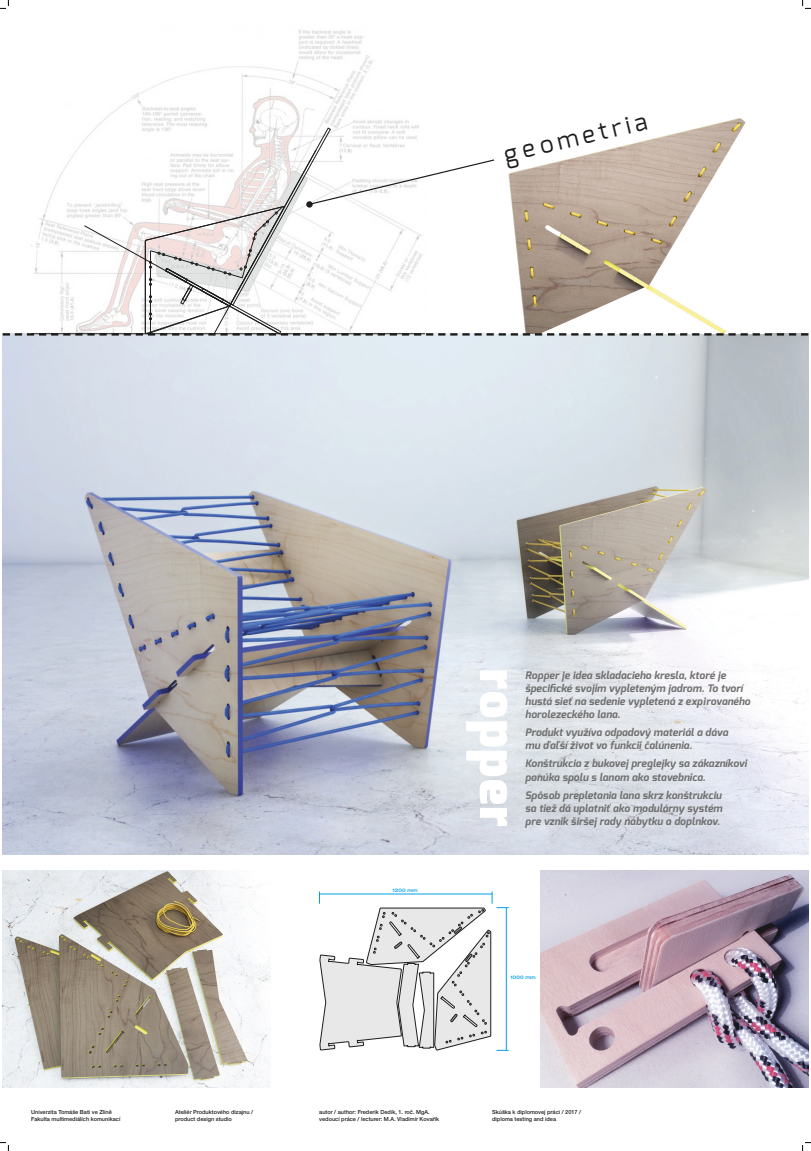
<style>
.page{position:relative;width:811px;height:1151px;background:#fff}
.page>*{position:absolute;margin:0;border:0;box-sizing:border-box;transform-origin:0 0}
.t1{font:24px "Exo";color:#1d1d1b}
.t2{font:italic 700 10.4px "Exo";letter-spacing:.01em;color:#70706f}
.t3{font:500 5.6px "Helvetica Neue LT Pro";color:#1d1d1b}
.t4{font:500 expanded 4.8px "Helvetica Neue LT Pro";color:#009fe3}
</style>
<div class="page">
<img style="left:3px;top:335px;width:805px;height:519px">
<svg style="left:466px;top:670px;width:41px;height:156px"></svg>
<img style="left:698px;top:118px;width:48px;height:10px">
<img style="left:95px;top:30px;width:324px;height:98px">
<svg style="left:3px;top:128px;width:805px;height:207px"></svg>
<svg style="left:306px;top:201px;width:7px;height:7px"></svg>
<img style="left:3px;top:870px;width:267px;height:217px">
<img style="left:541px;top:870px;width:267px;height:217px">
<svg style="left:319px;top:891px;width:189px;height:160px"></svg>
<hr style="left:319px;top:894px;width:173px;height:1px;background:#009fe3">
<hr style="left:506px;top:908px;width:1px;height:142px;background:#009fe3">
<svg style="left:0;top:0;width:9px;height:9px"></svg>
<svg style="left:0;top:1142px;width:9px;height:9px"></svg>
<svg style="left:802px;top:0;width:8px;height:9px"></svg>
<svg style="left:802px;top:1142px;width:8px;height:9px"></svg>
<p class="t1" style="left:501px;top:139px;width:148px;rotate:-13deg">geometria</p>
<p class="t4" style="left:392px;top:887px;width:27px">1200 mm</p>
<p class="t2" style="left:525px;top:668px;width:202px">Ropper je idea skladacieho kresla, ktoré je</p>
<p class="t2" style="left:525px;top:681px;width:219px">špecifické svojim vypleteným jadrom. To tvorí</p>
<p class="t2" style="left:525px;top:694px;width:227px">hustá sieť na sedenie vypletená z expirovaného</p>
<p class="t2" style="left:525px;top:708px;width:97px">horolezeckého lana.</p>
<p class="t2" style="left:525px;top:726px;width:204px">Produkt využíva odpadový materiál a dáva</p>
<p class="t2" style="left:525px;top:739px;width:168px">mu ďaľší život vo funkcii čalúnenia.</p>
<p class="t2" style="left:525px;top:757px;width:223px">Konštrukcia z bukovej preglejky sa zákazníkovi</p>
<p class="t2" style="left:525px;top:770px;width:182px">ponúka spolu s lanom ako stavebnica.</p>
<p class="t2" style="left:525px;top:788px;width:198px">Spôsob prepletania lana skrz konštrukciu</p>
<p class="t2" style="left:525px;top:801px;width:199px">sa tiež dá uplatniť ako modulárny systém</p>
<p class="t2" style="left:525px;top:814px;width:196px">pre vznik širšej rady nábytku a doplnkov.</p>
<p class="t4" style="left:510px;top:974px;width:27px">1000 mm</p>
<p class="t3" style="left:31px;top:1108px;width:82px">Univerzita Tomáše Bati ve Zlíně</p>
<p class="t3" style="left:175px;top:1108px;width:79px">Ateliér Produktového dizajnu /</p>
<p class="t3" style="left:319px;top:1108px;width:112px">autor / author: Frederik Dedík, 1. roč. MgA.</p>
<p class="t3" style="left:492px;top:1108px;width:91px">Skúška k diplomovej práci / 2017 /</p>
<p class="t3" style="left:31px;top:1115px;width:91px">Fakulta multimediálích komunikací</p>
<p class="t3" style="left:175px;top:1115px;width:58px">product design studio</p>
<p class="t3" style="left:319px;top:1115px;width:121px">vedoucí práce / lecturer: M.A. Vladimír Kovařík</p>
<p class="t3" style="left:492px;top:1115px;width:65px">diploma testing and idea</p>
</div>
